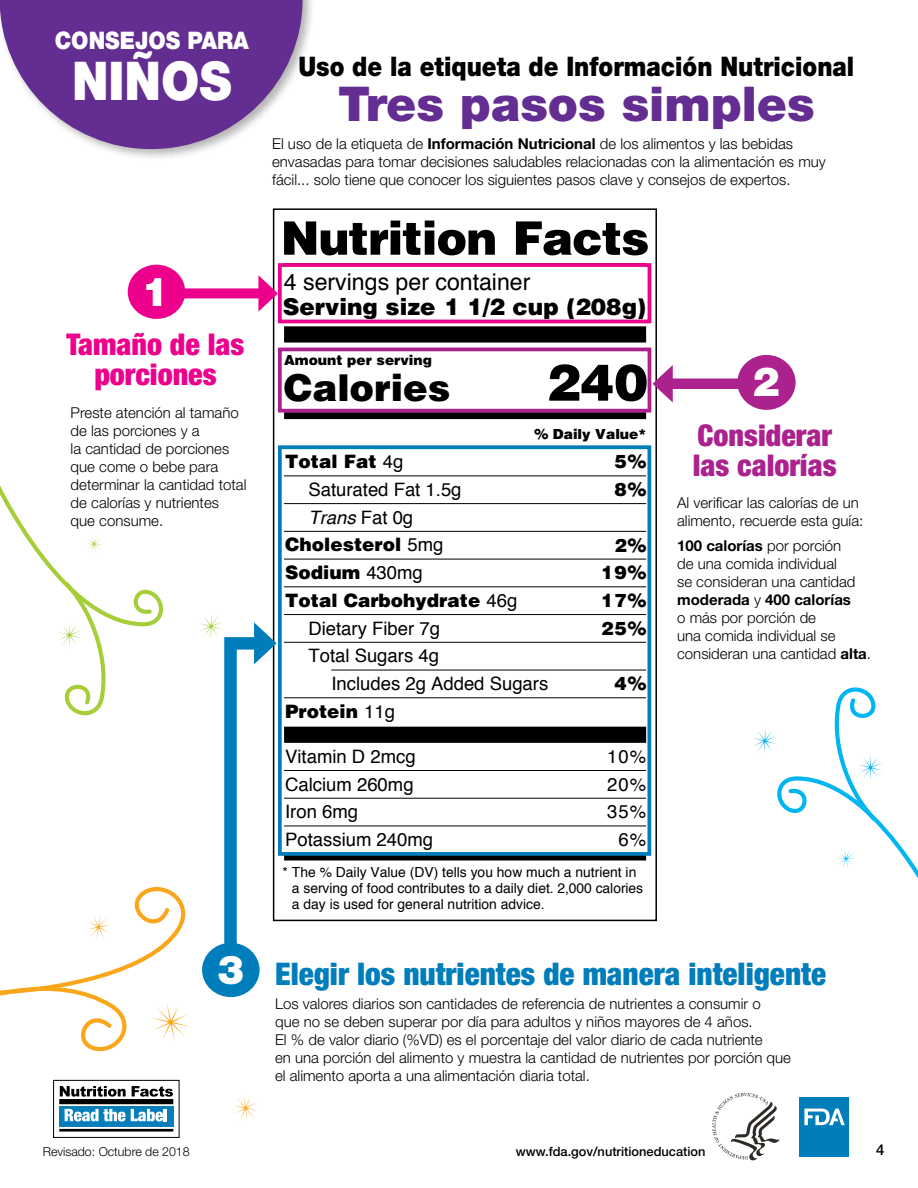
<style>
.page{position:relative;width:918px;height:1188px;background:#fff}
.page>*{position:absolute;margin:0;border:0;box-sizing:border-box;transform-origin:0 0}
.t1{font:900 53.55px "Helvetica Neue LT Std";color:#fff;scale:.9 1}
.t2{font:900 50.85px "Helvetica LT Std";color:#000}
.subhead_2{font:900 48px "Helvetica Neue LT Std";color:#642d91}
.t3{font:900 40.5px "Helvetica Neue LT Std";color:#fff}
.t4{font:900 39.9px "Helvetica Neue LT Std";color:#fff}
.t5{font:900 37.05px "Helvetica LT Std";color:#000}
.subhead_3{font:900 condensed 31.2px "Helvetica Neue LT Std";color:#007dbb}
.subhead_3-2{font:900 condensed 30px/30px "Helvetica Neue LT Std";color:#ab218e}
.subhead_3-3{font:900 condensed 30px/30px "Helvetica Neue LT Std";color:#ec008c;text-align:center}
.subhead_2-2{font:900 27px "Helvetica Neue LT Std";color:#000;scale:.87 1}
.t6{font:900 24.15px "Helvetica Neue LT Std";color:#fff;scale:.9 1}
.t7{font:900 23.1px "Helvetica LT Std";color:#000}
.t8{font:23.1px "Helvetica";color:#000}
.t9{font:18.45px/27.8px "Helvetica";color:#000}
.t10{font:900 18.45px/27.8px "Helvetica LT Std";color:#000}
.body_copy{font:300 15px/18px "Helvetica Neue LT Std";color:#000}
.t11{font:500 15px "Helvetica Neue LT Std";color:#000}
.t12{font:13.8px/16.2px "Helvetica";color:#000}
.t13{font:900 13.8px "Helvetica LT Std";color:#000}
.t14{font:500 12.9px "Helvetica Neue LT Std";color:#000}
.t15{font:300 12.3px "Helvetica Neue LT Std";color:#000}
.s1{font-weight:700}
.s2{font-family:"Helvetica";font-weight:400}
.s3{font-style:italic}
</style>
<div class="page">
<div style="left:53px;top:1080px;width:126px;height:58px;border:1px solid #000"></div>
<div style="left:0;top:0;width:316px;height:162px;background:#000;opacity:.3"></div>
<svg style="left:0;top:0;width:303px;height:149px;fill:#642d91"></svg>
<svg style="left:278px;top:220px;width:373px;height:641px"></svg>
<div style="left:284px;top:326px;width:362px;height:17px;background:#000"></div>
<hr style="left:284px;top:476px;width:362px;height:1px;background:#000">
<hr style="left:284px;top:503px;width:362px;height:1px;background:#000">
<hr style="left:284px;top:531px;width:362px;height:1px;background:#000">
<hr style="left:284px;top:559px;width:362px;height:1px;background:#000">
<hr style="left:284px;top:587px;width:362px;height:1px;background:#000">
<hr style="left:284px;top:614px;width:362px;height:1px;background:#000">
<hr style="left:284px;top:642px;width:362px;height:1px;background:#000">
<hr style="left:331px;top:670px;width:315px;height:1px;background:#000">
<hr style="left:284px;top:697px;width:362px;height:1px;background:#000">
<hr style="left:284px;top:826px;width:362px;height:1px;background:#000">
<div style="left:284px;top:727px;width:362px;height:16px;background:#000"></div>
<hr style="left:284px;top:770px;width:362px;height:1px;background:#000">
<hr style="left:284px;top:798px;width:362px;height:1px;background:#000">
<div style="left:284px;top:854px;width:362px;height:7px;background:#000"></div>
<div style="left:176px;top:288px;width:90px;height:10px;background:#ec008c"></div>
<svg style="left:258px;top:275px;width:20px;height:37px"></svg>
<div style="left:128px;top:265px;width:57px;height:54px;background:#ec008c;border-radius:50%"></div>
<div style="left:278px;top:263px;width:373px;height:60px;border:4px solid #ec008c"></div>
<div style="left:278px;top:348px;width:373px;height:65px;border:4px solid #ab218e"></div>
<div style="left:278px;top:445px;width:373px;height:411px;border:4px solid #007dbb"></div>
<svg style="left:753px;top:687px;width:165px;height:192px"></svg>
<div style="left:737px;top:355px;width:59px;height:55px;background:#ab218e;border-radius:50%"></div>
<div style="left:665px;top:379px;width:78px;height:10px;background:#ab218e"></div>
<svg style="left:653px;top:365px;width:20px;height:38px"></svg>
<svg style="left:0;top:457px;width:277px;height:677px"></svg>
<hr style="left:59px;top:1129px;width:114px;height:3px;background:#000">
<div style="left:799px;top:1097px;width:50px;height:60px;background:#007dbb"></div>
<svg style="left:804px;top:1109px;width:41px;height:16px"></svg>
<svg style="left:712px;top:1093px;width:68px;height:68px"></svg>
<p class="t6" style="left:55px;top:26px;width:217px">CONSEJOS PARA</p>
<p class="t1" style="left:72px;top:49px;width:179px">NIÑOS</p>
<p class="subhead_2-2" style="left:298px;top:51px;width:641px">Uso de la etiqueta de Información Nutricional</p>
<p class="subhead_2" style="left:338px;top:76px;width:478px">Tres pasos simples</p>
<p class="body_copy" style="left:272px;top:134px;width:555px">El uso de la etiqueta de <span class="s1">Información Nutricional</span> de los alimentos y las bebidas envasadas para tomar decisiones saludables relacionadas con la alimentación es muy fácil... solo tiene que conocer los siguientes pasos clave y consejos de expertos.</p>
<p class="t4" style="left:142px;top:268px;width:28px">1</p>
<p class="subhead_3-3" style="left:67px;top:329px;width:179px">Tamaño de las porciones</p>
<p class="body_copy" style="left:71px;top:404px;width:177px">Preste atención al tamaño de las porciones y a<br>la cantidad de porciones que come o bebe para determinar la cantidad total de calorías y nutrientes que consume.</p>
<p class="t4" style="left:218px;top:946px;width:28px">3</p>
<h3 class="t8" style="left:284px;top:264px;width:248px">4 servings per container</h3>
<h3 class="t7" style="left:283px;top:292px;width:365px">Serving size 1 1/2 cup (208g)</h3>
<p class="t13" style="left:284px;top:351px;width:149px">Amount per serving</p>
<h3 class="t5" style="left:284px;top:363px;width:168px">Calories</h3>
<h2 class="t2" style="left:546px;top:349px;width:103px">240</h2>
<p class="t13" style="left:534px;top:425px;width:113px">% Daily Value*</p>
<p class="t10" style="left:285px;top:447px;width:120px">Total Fat <span class="s2">4g</span></p>
<p class="t9" style="left:308px;top:476px;width:155px">Saturated Fat 1.5g<br><span class="s3">Trans</span> Fat 0g</p>
<p class="t10" style="left:285px;top:531px;width:234px">Cholesterol <span class="s2">5mg<br></span>Sodium <span class="s2">430mg<br></span>Total Carbohydrate <span class="s2">46g</span></p>
<p class="t9" style="left:308px;top:615px;width:133px">Dietary Fiber 7g</p>
<p class="t9" style="left:308px;top:643px;width:132px">Total Sugars 4g</p>
<p class="t9" style="left:331px;top:670px;width:218px">Includes 2g Added Sugars</p>
<p class="t10" style="left:285px;top:697px;width:111px">Protein <span class="s2">11g</span></p>
<p class="t10" style="left:614px;top:447px;width:33px">5%<br>8%</p>
<p class="t10" style="left:601px;top:531px;width:47px;text-align:justify;text-indent:13px">2% 19% 17% 25%</p>
<p class="t10" style="left:614px;top:669px;width:33px">4%</p>
<p class="t9" style="left:285px;top:743px;width:150px">Vitamin D 2mcg<br>Calcium 260mg<br>Iron 6mg<br>Potassium 240mg</p>
<p class="t9" style="left:607px;top:743px;width:40px;text-align:right">10%<br>20%<br>35%<br>6%</p>
<p class="t12" style="left:292px;top:864px;width:353px;text-indent:-9px">* The % Daily Value (DV) tells you how much a nutrient in a serving of food contributes to a daily diet. 2,000 calories a day is used for general nutrition advice.</p>
<p class="t3" style="left:753px;top:358px;width:29px">2</p>
<p class="subhead_3-2" style="left:693px;top:420px;width:145px">Considerar las calorías</p>
<p class="body_copy" style="left:677px;top:494px;width:188px">Al verificar las calorías de un alimento, recuerde esta guía:</p>
<p class="body_copy" style="left:677px;top:536px;width:195px"><span class="s1">100 calorías</span> por porción<br>de una comida individual<br>se consideran una cantidad <span class="s1">moderada</span> y <span class="s1">400 calorías<br></span>o más por porción de<br>una comida individual se consideran una cantidad <span class="s1">alta</span>.</p>
<p class="subhead_3" style="left:275px;top:955px;width:552px">Elegir los nutrientes de manera inteligente</p>
<p class="body_copy" style="left:275px;top:994px;width:517px">Los valores diarios son cantidades de referencia de nutrientes a consumir o<br>que no se deben superar por día para adultos y niños mayores de 4 años.<br>El % de valor diario (%VD) es el porcentaje del valor diario de cada nutriente<br>en una porción del alimento y muestra la cantidad de nutrientes por porción que el alimento aporta a una alimentación diaria total.</p>
<p class="t15" style="left:43px;top:1144px;width:148px">Revisado: Octubre de 2018</p>
<p class="t14" style="left:516px;top:1144px;width:191px">www.fda.gov/nutritioneducation</p>
<p class="t11" style="left:876px;top:1141px;width:10px">4</p>
</div>
